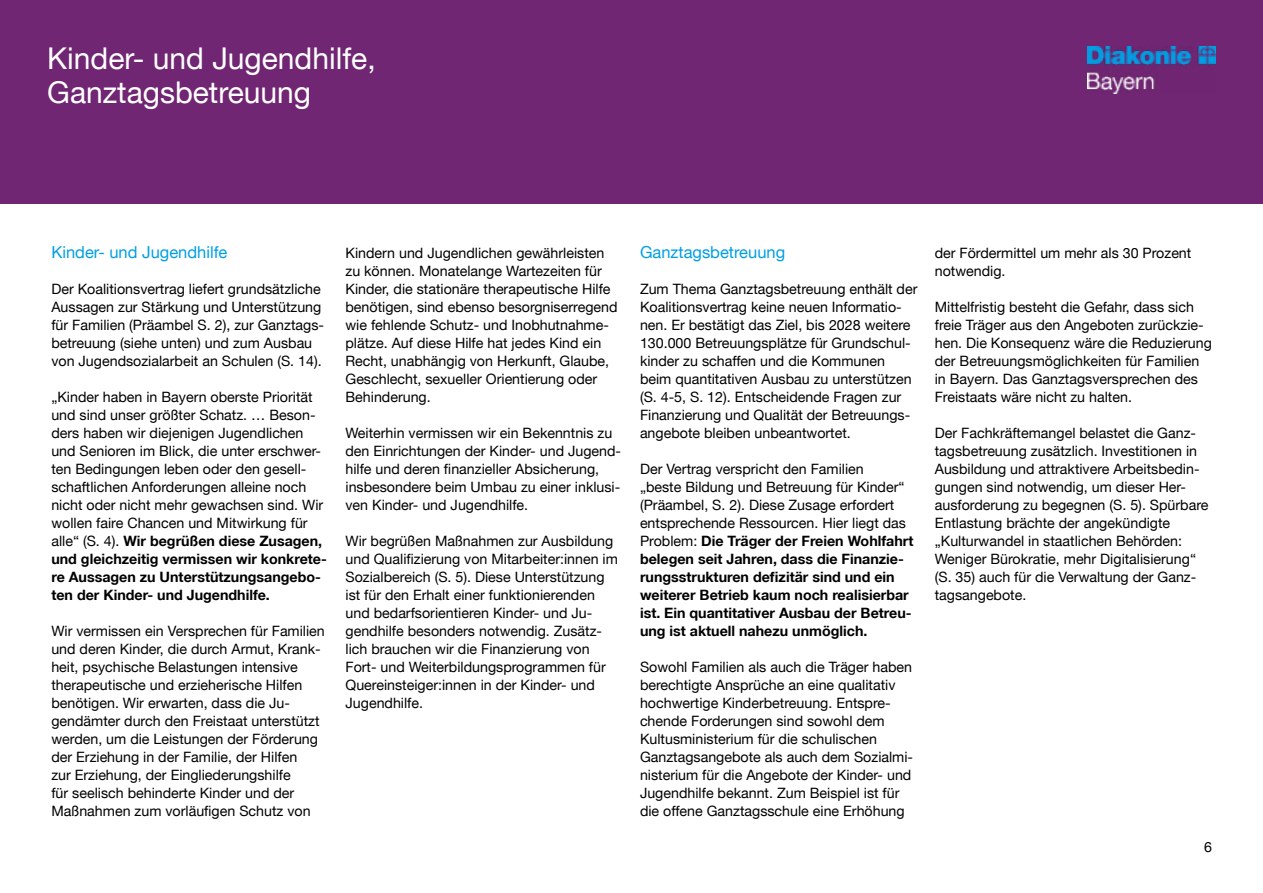
<style>
.page{position:relative;width:1263px;height:893px;background:#fff}
.page>*{position:absolute;margin:0;border:0;box-sizing:border-box;transform-origin:0 0}
.t1{font:30px/34.5px "Helvetica Neue LT";color:#fff}
.t2{font:16.5px "Helvetica Neue LT";color:#009fe3}
.t3{font:14.25px/18px "Helvetica Neue LT";color:#000}
.t4{font:700 14.25px/18px "Helvetica Neue LT";color:#000}
.s1{font-weight:700}
.s2{font-weight:400}
</style>
<div class="page">
<div style="left:0;top:0;width:1263px;height:204px;background:#702673"></div>
<img style="left:1087px;top:47px;width:128px;height:46px">
<h1 class="t1" style="left:47px;top:40px;width:330px">Kinder- und Jugendhilfe,<br>Ganztagsbetreuung</h1>
<p class="t2" style="left:51px;top:242px;width:178px">Kinder- und Jugendhilfe</p>
<p class="t3" style="left:51px;top:280px;width:274px">Der Koalitionsvertrag liefert grundsätzliche Aussagen zur Stärkung und Unterstützung für Familien (Präambel S. 2), zur Ganztags&shy;betreuung (siehe unten) und zum Ausbau von Jugendsozialarbeit an Schulen (S. 14).</p>
<p class="t3" style="left:51px;top:388px;width:277px">„Kinder haben in Bayern oberste Priorität und sind unser größter Schatz. … Beson&shy;ders haben wir diejenigen Jugendlichen und Senioren im Blick, die unter erschwer&shy;ten Bedingungen leben oder den gesell&shy;schaftlichen Anforderungen alleine noch nicht oder nicht mehr gewachsen sind. Wir wollen faire Chancen und Mitwirkung für alle“ (S. 4). <span class="s1">Wir begrüßen diese Zusagen, und gleichzeitig vermissen wir konkrete&shy;re Aussagen zu Unterstützungsangebo&shy;ten der Kinder- und Jugendhilfe.</span></p>
<p class="t3" style="left:51px;top:622px;width:275px">Wir vermissen ein Versprechen für Familien und deren Kinder, die durch Armut, Krank&shy;heit, psychische Belastungen intensive therapeutische und erzieherische Hilfen benötigen. Wir erwarten, dass die Ju&shy;gendämter durch den Freistaat unterstützt werden, um die Leistungen der Förderung der Erziehung in der Familie, der Hilfen<br>zur Erziehung, der Eingliederungshilfe<br>für seelisch behinderte Kinder und der Maßnahmen zum vorläufigen Schutz von</p>
<p class="t3" style="left:345px;top:244px;width:273px">Kindern und Jugendlichen gewährleisten zu können. Monatelange Wartezeiten für Kinder, die stationäre therapeutische Hilfe benötigen, sind ebenso besorgniserregend wie fehlende Schutz- und Inobhutnahme&shy;plätze. Auf diese Hilfe hat jedes Kind ein Recht, unabhängig von Herkunft, Glaube, Geschlecht, sexueller Orientierung oder Behinderung.</p>
<p class="t3" style="left:345px;top:424px;width:277px">Weiterhin vermissen wir ein Bekenntnis zu den Einrichtungen der Kinder- und Jugend&shy;hilfe und deren finanzieller Absicherung, insbesondere beim Umbau zu einer inklusi&shy;ven Kinder- und Jugendhilfe.</p>
<p class="t3" style="left:345px;top:532px;width:274px">Wir begrüßen Maßnahmen zur Ausbildung und Qualifizierung von Mitarbeiter:innen im Sozialbereich (S. 5). Diese Unterstützung ist für den Erhalt einer funktionierenden und bedarfsorientieren Kinder- und Ju&shy;gendhilfe besonders notwendig. Zusätz&shy;lich brauchen wir die Finanzierung von Fort- und Weiterbildungsprogrammen für Quereinsteiger:innen in der Kinder- und Jugendhilfe.</p>
<p class="t2" style="left:640px;top:242px;width:147px">Ganztagsbetreuung</p>
<p class="t3" style="left:640px;top:280px;width:279px">Zum Thema Ganztagsbetreuung enthält der Koalitionsvertrag keine neuen Informatio&shy;nen. Er bestätigt das Ziel, bis 2028 weitere 130.000 Betreuungsplätze für Grundschul&shy;kinder zu schaffen und die Kommunen beim quantitativen Ausbau zu unterstützen (S. 4-5, S. 12). Entscheidende Fragen zur Finanzierung und Qualität der Betreuungs&shy;angebote bleiben unbeantwortet.</p>
<p class="t4" style="left:640px;top:460px;width:275px"><span class="s2">Der Vertrag verspricht den Familien<br>„beste Bildung und Betreuung für Kinder“ (Präambel, S. 2). Diese Zusage erfordert entsprechende Ressourcen. Hier liegt das Problem:</span> Die Träger der Freien Wohlfahrt belegen seit Jahren, dass die Finanzie&shy;rungsstrukturen defizitär sind und ein weiterer Betrieb kaum noch realisierbar ist. Ein quantitativer Ausbau der Betreu&shy;ung ist aktuell nahezu unmöglich.</p>
<p class="t3" style="left:640px;top:658px;width:275px">Sowohl Familien als auch die Träger haben berechtigte Ansprüche an eine qualitativ hochwertige Kinderbetreuung. Entspre&shy;chende Forderungen sind sowohl dem Kultusministerium für die schulischen Ganztagsangebote als auch dem Sozialmi&shy;nisterium für die Angebote der Kinder- und Jugendhilfe bekannt. Zum Beispiel ist für die offene Ganztagsschule eine Erhöhung</p>
<p class="t3" style="left:935px;top:244px;width:258px">der Fördermittel um mehr als 30 Prozent notwendig.</p>
<p class="t3" style="left:935px;top:298px;width:279px">Mittelfristig besteht die Gefahr, dass sich freie Träger aus den Angeboten zurückzie&shy;hen. Die Konsequenz wäre die Reduzierung der Betreuungsmöglichkeiten für Familien in Bayern. Das Ganztagsversprechen des Freistaats wäre nicht zu halten.</p>
<p class="t3" style="left:935px;top:424px;width:275px">Der Fachkräftemangel belastet die Ganz&shy;tagsbetreuung zusätzlich. Investitionen in Ausbildung und attraktivere Arbeitsbedin&shy;gungen sind notwendig, um dieser Her&shy;ausforderung zu begegnen (S. 5). Spürbare Entlastung brächte der angekündigte „Kulturwandel in staatlichen Behörden:<br>Weniger Bürokratie, mehr Digitalisierung“ (S. 35) auch für die Verwaltung der Ganz&shy;tagsangebote.</p>
<p class="t3" style="left:1204px;top:838px;width:9px">6</p>
</div>
